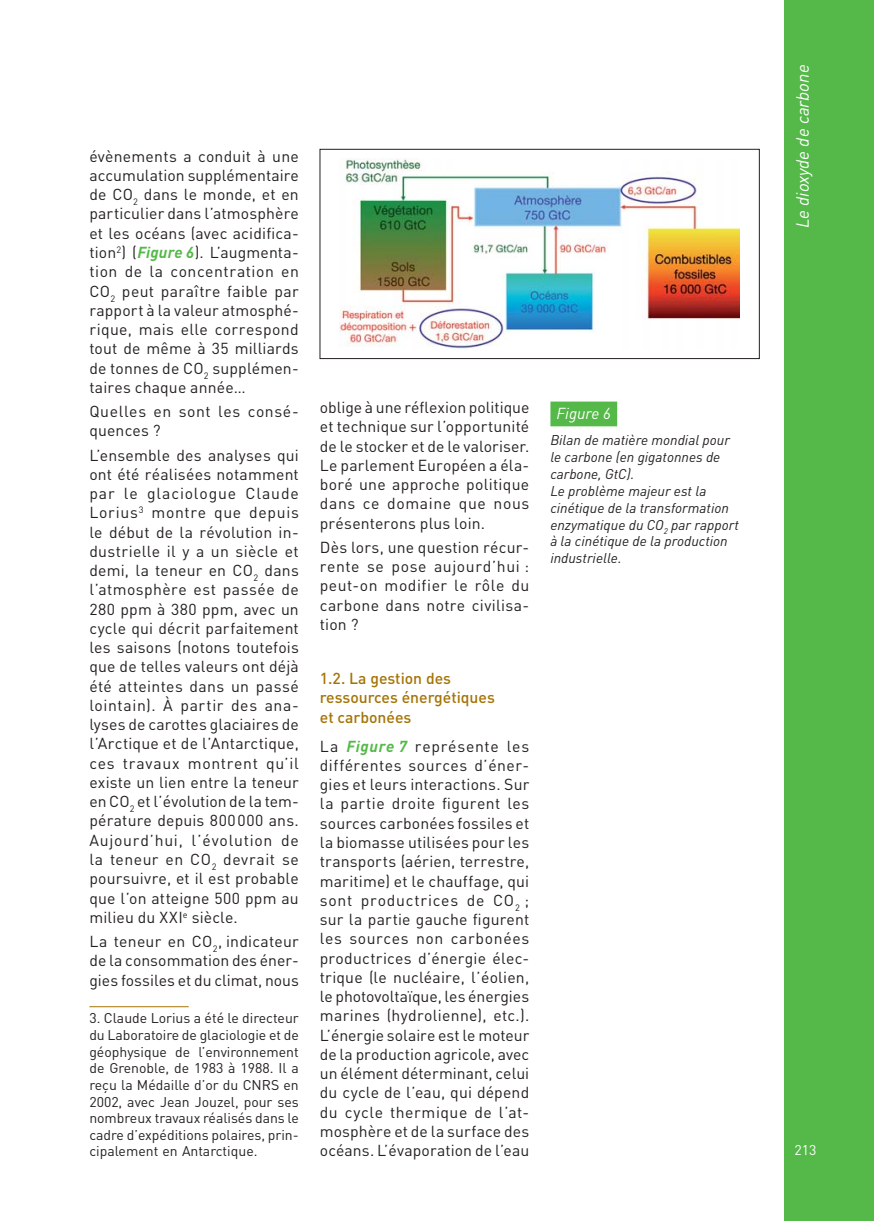
<style>
.page{position:relative;width:874px;height:1221px;background:#fff}
.page>*{position:absolute;margin:0;border:0;box-sizing:border-box;transform-origin:0 0}
.t1{font:italic 17.5px "DIN";color:#fff}
.t2{font:15.75px/19.2px "DIN";letter-spacing:.01em;color:#231f20;text-align:justify}
.t3{font:500 15.75px/19.2px "DIN";color:#a57406}
.t4{font:15.75px/19.2px "DIN";letter-spacing:.04em;color:#231f20}
.t5{font:italic 15.75px "DIN";color:#fff}
.t6{font:14px/16.6px "DIN";color:#231f20;text-align:justify}
.t7{font:italic 14px/16.8px "DIN";color:#231f20}
.t8{font:14px "DIN";color:#fff}
.s1{font-weight:700;font-style:italic;color:#54b948}
</style>
<div class="page">
<div style="left:784px;top:0;width:89px;height:1220px;background:#54b948"></div>
<hr style="left:89px;top:1006px;width:100px;height:1px;background:#a57406">
<div style="left:550px;top:401px;width:67px;height:25px;background:#54b948"></div>
<img style="left:339px;top:159px;width:400px;height:190px">
<div style="left:319px;top:149px;width:440px;height:210px;border:1px solid #231f20"></div>
<p class="t2" style="left:89px;top:148px;width:211px">évènements a conduit à une accumulation supplémentaire de CO<sub>2</sub> dans le monde, et en particulier dans l’atmosphère et les océans (avec acidifica&shy;tion<sup>2</sup>) (<span class="s1">Figure 6</span>). L’augmenta&shy;tion de la concentration en CO<sub>2</sub> peut paraître faible par rapport à la valeur atmosphé&shy;rique, mais elle correspond tout de même à 35 milliards de tonnes de CO<sub>2</sub> supplémen&shy;taires chaque année…</p>
<p class="t4" style="left:89px;top:403px;width:211px">Quelles en sont les consé&shy;quences ?</p>
<p class="t2" style="left:89px;top:447px;width:211px">L’ensemble des analyses qui ont été réalisées notamment par le glaciologue Claude Lorius<sup>3</sup> montre que depuis le début de la révolution in&shy;dustrielle il y a un siècle et demi, la teneur en CO<sub>2</sub> dans l’atmosphère est passée de 280 ppm à 380 ppm, avec un cycle qui décrit parfaitement les saisons (notons toutefois que de telles valeurs ont déjà été atteintes dans un passé lointain). À partir des ana&shy;lyses de carottes glaciaires de l’Arctique et de l’Antarctique, ces travaux montrent qu’il existe un lien entre la teneur en CO<sub>2</sub> et l’évolution de la tem&shy;pérature depuis 800 000 ans.<br>Aujourd’hui, l’évolution de la teneur en CO<sub>2</sub> devrait se poursuivre, et il est probable que l’on atteigne 500 ppm au milieu du XXI<sup>e</sup> siècle.</p>
<p class="t2" style="left:89px;top:933px;width:211px">La teneur en CO<sub>2</sub>, indicateur de la consommation des éner&shy;gies fossiles et du climat, nous</p>
<p class="t6" style="left:89px;top:1011px;width:211px">3. Claude Lorius a été le directeur du Laboratoire de glaciologie et de géophysique de l’environnement de Grenoble, de 1983 à 1988. Il a reçu la Médaille d’or du CNRS en 2002, avec Jean Jouzel, pour ses nombreux travaux réalisés dans le cadre d’expéditions polaires, prin&shy;cipalement en Antarctique.</p>
<p class="t2" style="left:320px;top:400px;width:211px">oblige à une réflexion politique et technique sur l’opportunité de le stocker et de le valoriser.<br>Le parlement Européen a éla&shy;boré une approche politique dans ce domaine que nous présenterons plus loin.</p>
<p class="t2" style="left:320px;top:539px;width:211px">Dès lors, une question récur&shy;rente se pose aujourd’hui : peut-on modifier le rôle du carbone dans notre civilisa&shy;tion ?</p>
<p class="t3" style="left:320px;top:670px;width:176px">1.2. La gestion des ressources énergétiques et carbonées</p>
<p class="t2" style="left:320px;top:738px;width:211px">La <span class="s1">Figure 7</span> représente les différentes sources d’éner&shy;gies et leurs interactions. Sur la partie droite figurent les sources carbonées fossiles et la biomasse utilisées pour les transports (aérien, terrestre, maritime) et le chauffage, qui sont productrices de CO<sub>2</sub> ; sur la partie gauche figurent les sources non carbonées productrices d’énergie élec&shy;trique (le nucléaire, l’éolien, le photovoltaïque, les énergies marines (hydrolienne), etc.).<br>L’énergie solaire est le moteur de la production agricole, avec un élément déterminant, celui du cycle de l’eau, qui dépend du cycle thermique de l’at&shy;mosphère et de la surface des océans. L’évaporation de l’eau</p>
<p class="t5" style="left:556px;top:407px;width:56px">Figure 6</p>
<p class="t7" style="left:550px;top:433px;width:190px">Bilan de matière mondial pour le carbone (en gigatonnes de carbone, GtC).<br>Le problème majeur est la cinétique de la transformation enzymatique du CO<sub>2</sub> par rapport à la cinétique de la production industrielle.</p>
<p class="t1" style="left:795px;top:228px;width:165px;rotate:-90deg">Le dioxyde de carbone</p>
<p class="t8" style="left:794px;top:1144px;width:23px">213</p>
</div>
